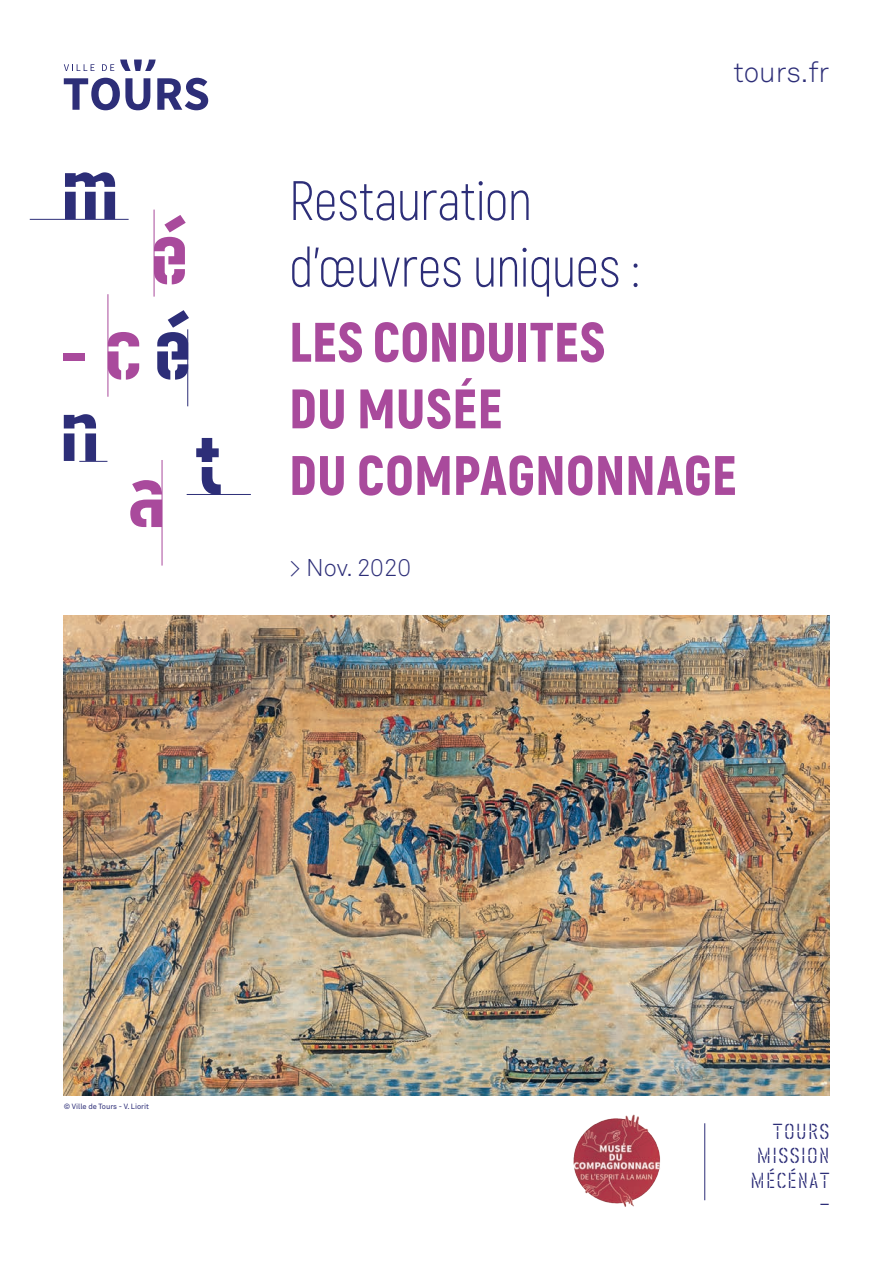
<style>
.page{position:relative;width:893px;height:1263px;background:#fff}
.page>*{position:absolute;margin:0;border:0;box-sizing:border-box;transform-origin:0 0}
.t1{font:900 55.5px/66.6px "Akrobat";letter-spacing:.005em;color:#a94a9c;scale:.96 1}
.t2{font:300 55.5px/66.6px "Akrobat";letter-spacing:-.005em;color:#2d2e78;scale:.96 1}
.t3{font:28.5px "Akkurat Light Pro";color:#2d2e78}
.t4{font:24px "Akkurat Light Pro";color:#2d2e78}
.t5{font:300 22.5px/24.5px "Offline";letter-spacing:.09em;color:#2d2e78;text-align:right}
.t6{font:7.5px "Akkurat Pro";color:#2d2e78}
</style>
<div class="page">
<svg style="left:64px;top:78px;width:86px;height:32px"></svg>
<svg style="left:157px;top:78px;width:51px;height:32px"></svg>
<svg style="left:64px;top:64px;width:31px;height:7px"></svg>
<svg style="left:102px;top:64px;width:12px;height:7px"></svg>
<svg style="left:120px;top:60px;width:36px;height:11px"></svg>
<svg style="left:65px;top:172px;width:50px;height:47px"></svg>
<svg style="left:155px;top:215px;width:31px;height:69px"></svg>
<svg style="left:109px;top:332px;width:30px;height:48px"></svg>
<svg style="left:157px;top:310px;width:32px;height:70px"></svg>
<svg style="left:130px;top:480px;width:32px;height:47px"></svg>
<svg style="left:196px;top:438px;width:25px;height:56px"></svg>
<div style="left:64px;top:353px;width:21px;height:8px;background:#a94a9c"></div>
<hr style="left:187px;top:494px;width:64px;height:1px;background:#2d2e78">
<hr style="left:162px;top:460px;width:1px;height:106px;background:#a94a9c">
<hr style="left:187px;top:329px;width:1px;height:77px;background:#2d2e78">
<hr style="left:108px;top:294px;width:1px;height:103px;background:#a94a9c">
<hr style="left:154px;top:210px;width:1px;height:87px;background:#a94a9c">
<svg style="left:64px;top:414px;width:43px;height:48px"></svg>
<hr style="left:30px;top:219px;width:99px;height:1px;background:#2d2e78">
<img style="left:64px;top:615px;width:765px;height:480px">
<hr style="left:704px;top:1123px;width:1px;height:77px;background:#2d2e78">
<img style="left:573px;top:1114px;width:88px;height:93px">
<p class="t3" style="left:733px;top:55px;width:97px">tours.fr</p>
<p class="t2" style="left:289px;top:167px;width:367px">Restauration d’œuvres uniques :</p>
<p class="t1" style="left:289px;top:308px;width:468px">LES CONDUITES<br>DU MUSÉE<br>DU COMPAGNONNAGE</p>
<p class="t4" style="left:289px;top:553px;width:124px">&gt; Nov. 2020</p>
<p class="t6" style="left:64px;top:1102px;width:87px">© Ville de Tours - V. Liorit</p>
<p class="t5" style="left:751px;top:1119px;width:80px">TOURS<br>MISSION<br>MÉCÉNAT —</p>
</div>
